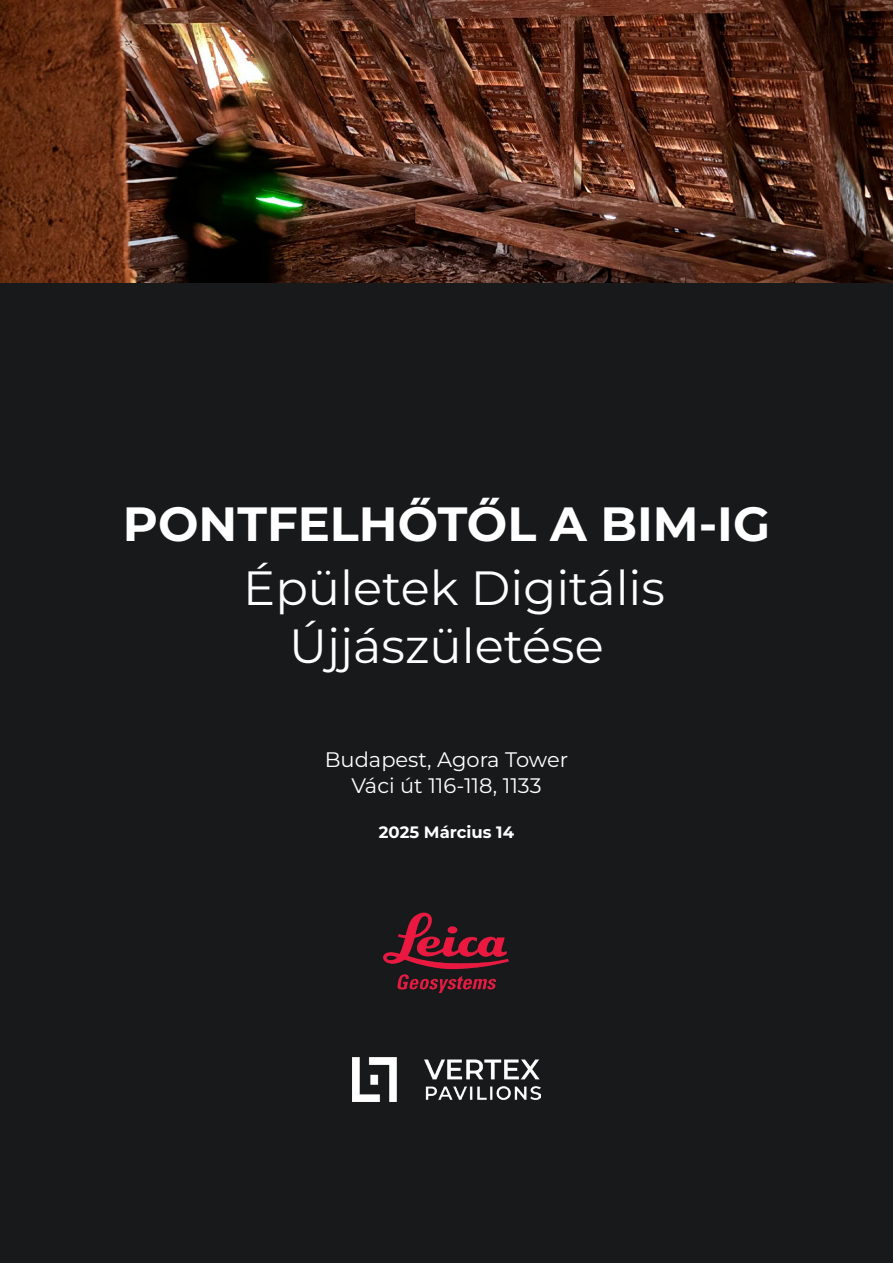
<style>
.page{position:relative;width:893px;height:1263px;background:#18191b}
.page>*{position:absolute;margin:0;border:0;box-sizing:border-box;transform-origin:0 0}
.t1{font:48px/57.6px "Montserrat";color:#fff;text-align:center}
.t2{font:700 48px "Montserrat";color:#fff}
.t3{font:21px/25.2px "Montserrat";color:#fff;text-align:center}
.t4{font:700 16.5px "Montserrat";color:#fff}
</style>
<div class="page">
<img style="left:0;top:0;width:893px;height:282px">
<img style="left:383px;top:912px;width:126px;height:82px">
<img style="left:353px;top:1057px;width:187px;height:44px">
<h1 class="t2" style="left:123px;top:489px;width:648px">PONTFELHŐTŐL A BIM-IG</h1>
<h1 class="t1" style="left:243px;top:563px;width:423px">Épületek Digitális<br>Újjászületése</h1>
<p class="t3" style="left:325px;top:749px;width:245px">Budapest, Agora Tower<br>Váci út 116-118, 1133</p>
<p class="t4" style="left:379px;top:820px;width:137px">2025 Március 14</p>
</div>
